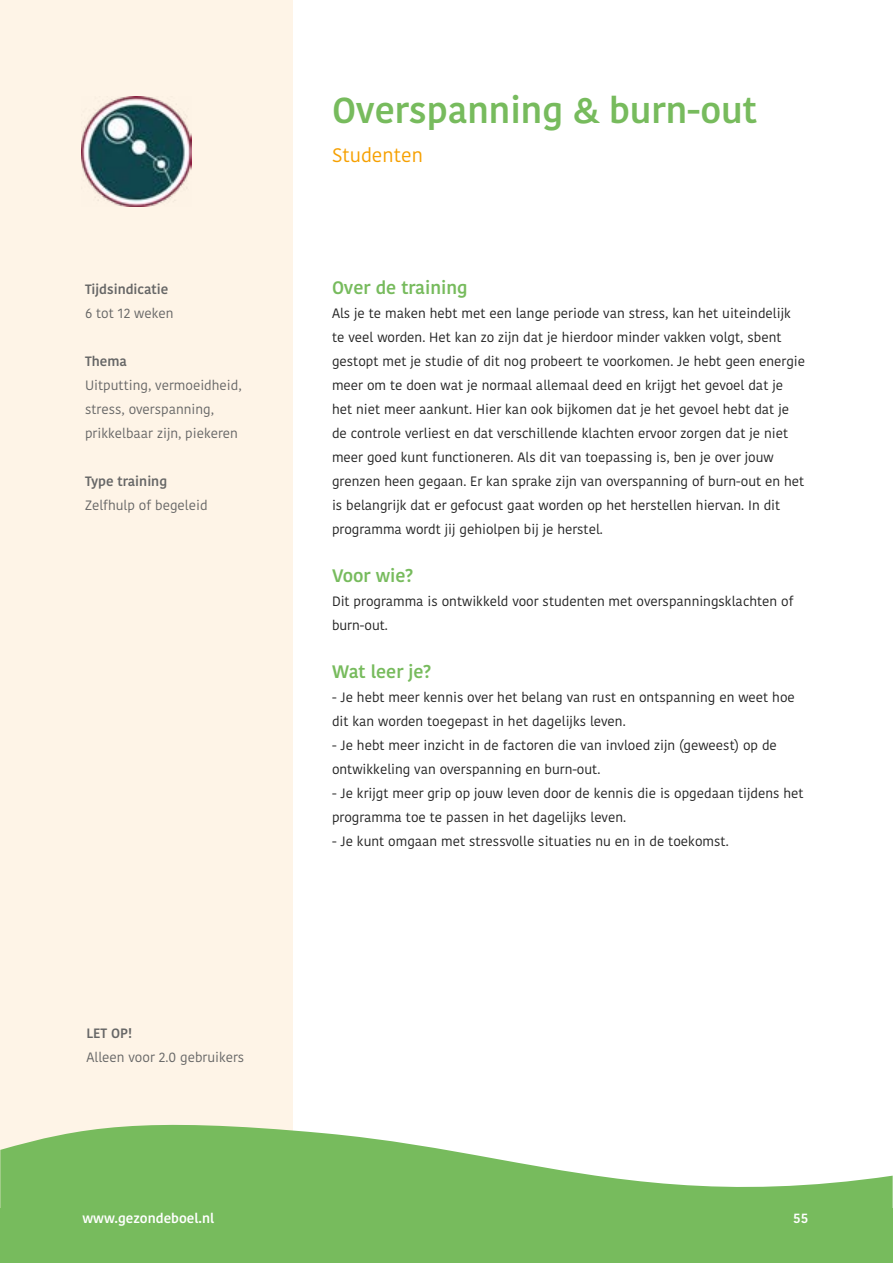
<style>
.page{position:relative;width:893px;height:1263px;background:#fff}
.page>*{position:absolute;margin:0;border:0;box-sizing:border-box;transform-origin:0 0}
.t1{font:600 36px "Kohinoor Devanagari";color:#77bb5d}
.t2{font:19.5px "Kohinoor Devanagari";color:#f6a000}
.t3{font:600 18px "Kohinoor Devanagari";color:#77bb5d}
.t4{font:13.5px/24px "Kohinoor Devanagari";color:#212121}
.t5{font:13.5px/24px "Kohinoor Devanagari";color:#666}
.t6{font:600 13.5px "Kohinoor Devanagari";color:#666}
.t7{font:600 13.5px "Kohinoor Devanagari";color:#fff}
</style>
<div class="page">
<div style="left:0;top:0;width:292px;height:1258px;background:#fef4e7"></div>
<div style="left:0;top:1209px;width:893px;height:54px;background:#77bb5d"></div>
<svg style="left:0;top:1124px;width:893px;height:85px;fill:#77bb5d"></svg>
<img style="left:82px;top:97px;width:110px;height:110px">
<p class="t6" style="left:85px;top:281px;width:85px">Tijdsindicatie</p>
<p class="t5" style="left:85px;top:301px;width:90px">6 tot 12 weken</p>
<p class="t6" style="left:85px;top:353px;width:43px">Thema</p>
<p class="t5" style="left:85px;top:373px;width:158px">Uitputting, vermoeidheid, stress, overspanning, prikkelbaar zijn, piekeren</p>
<p class="t6" style="left:85px;top:473px;width:84px">Type training</p>
<p class="t5" style="left:85px;top:493px;width:124px">Zelfhulp of begeleid</p>
<p class="t6" style="left:86px;top:1025px;width:47px">LET OP!</p>
<p class="t5" style="left:86px;top:1045px;width:159px">Alleen voor 2.0 gebruikers</p>
<h1 class="t1" style="left:332px;top:89px;width:427px">Overspanning &amp; burn-out</h1>
<h2 class="t2" style="left:332px;top:144px;width:92px">Studenten</h2>
<h3 class="t3" style="left:332px;top:277px;width:137px">Over de training</h3>
<p class="t4" style="left:332px;top:301px;width:475px">Als je te maken hebt met een lange periode van stress, kan het uiteindelijk te veel worden. Het kan zo zijn dat je hierdoor minder vakken volgt, sbent gestopt met je studie of dit nog probeert te voorkomen. Je hebt geen energie meer om te doen wat je normaal allemaal deed en krijgt het gevoel dat je het niet meer aankunt. Hier kan ook bijkomen dat je het gevoel hebt dat je de controle verliest en dat verschillende klachten ervoor zorgen dat je niet meer goed kunt functioneren. Als dit van toepassing is, ben je over jouw grenzen heen gegaan. Er kan sprake zijn van overspanning of burn-out en het is belangrijk dat er gefocust gaat worden op het herstellen hiervan. In dit programma wordt jij gehiolpen bij je herstel.</p>
<h3 class="t3" style="left:332px;top:565px;width:83px">Voor wie?</h3>
<p class="t4" style="left:332px;top:589px;width:463px">Dit programma is ontwikkeld voor studenten met overspanningsklachten of burn-out.</p>
<h3 class="t3" style="left:332px;top:661px;width:101px">Wat leer je?</h3>
<p class="t4" style="left:332px;top:685px;width:464px">- Je hebt meer kennis over het belang van rust en ontspanning en weet hoe dit kan worden toegepast in het dagelijks leven.</p>
<p class="t4" style="left:332px;top:733px;width:446px">- Je hebt meer inzicht in de factoren die van invloed zijn (geweest) op de ontwikkeling van overspanning en burn-out.</p>
<p class="t4" style="left:332px;top:781px;width:473px">- Je krijgt meer grip op jouw leven door de kennis die is opgedaan tijdens het programma toe te passen in het dagelijks leven.</p>
<p class="t4" style="left:332px;top:829px;width:398px">- Je kunt omgaan met stressvolle situaties nu en in de toekomst.</p>
<p class="t7" style="left:82px;top:1210px;width:133px">www.gezondeboel.nl</p>
<p class="t7" style="left:793px;top:1210px;width:17px">55</p>
</div>
